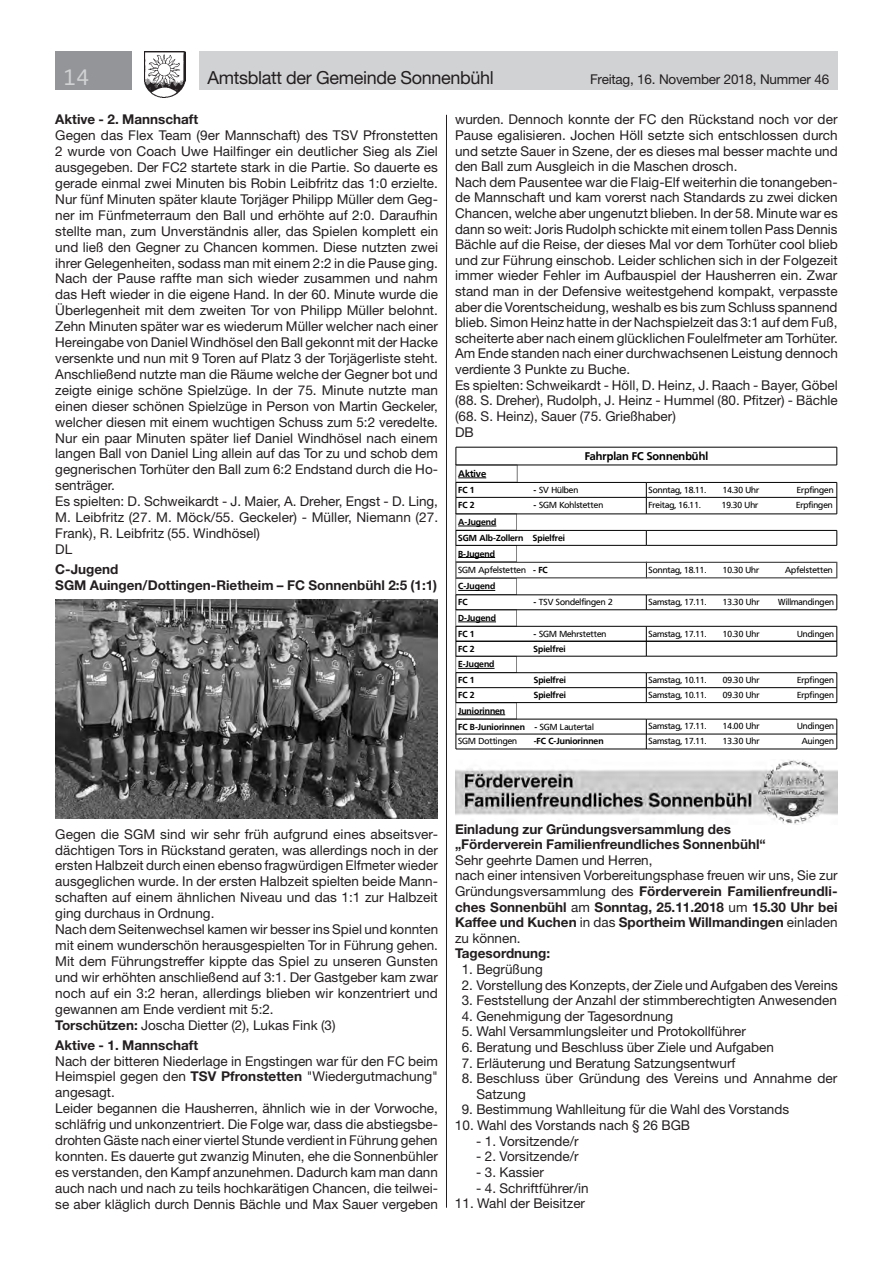
<style>
.page{position:relative;width:893px;height:1263px;background:#fff}
.page>*{position:absolute;margin:0;border:0;box-sizing:border-box;transform-origin:0 0}
.t1{font:21px "Neo Sans Std";color:#d1d2d4}
.t2{font:18px "Helvetica Neue LT Std";letter-spacing:-.02em;color:#231f20}
.t3{font:13.5px/15.9px "Helvetica Neue LT Std";color:#231f20}
.t4{font:700 13.5px/15.9px "Helvetica Neue LT Std";color:#231f20}
.t5{font:700 11.1px "Frutiger VR";color:#000}
.t6{font:700 9.45px "Frutiger VR";color:#000}
.t7{font:8.7px "Frutiger VR";color:#000}
.t8{font:700 8.7px/15.8px "Frutiger VR";color:#000}
.s1{font-weight:700}
.s2{font-weight:400}
</style>
<div class="page">
<div style="left:199px;top:51px;width:639px;height:38px;background:#d1d2d4"></div>
<div style="left:55px;top:51px;width:77px;height:38px;background:#939598"></div>
<img style="left:145px;top:51px;width:41px;height:47px">
<img style="left:55px;top:599px;width:383px;height:219px">
<hr style="left:456px;top:749px;width:190px;height:1px;background:#000">
<hr style="left:646px;top:749px;width:191px;height:1px;background:#000">
<svg style="left:455px;top:447px;width:383px;height:302px"></svg>
<img style="left:455px;top:760px;width:383px;height:65px">
<hr style="left:446px;top:115px;width:1px;height:1093px;background:#231f20">
<h1 class="t1" style="left:64px;top:64px;width:27px">14</h1>
<h2 class="t2" style="left:207px;top:67px;width:288px">Amtsblatt der Gemeinde Sonnenbühl</h2>
<p class="t3" style="left:590px;top:71px;width:241px">Freitag, 16. November 2018, Nummer 46</p>
<p class="t4" style="left:55px;top:111px;width:144px">Aktive - 2. Mannschaft</p>
<p class="t3" style="left:55px;top:127px;width:384px">Gegen das Flex Team (9er Mannschaft) des TSV Pfronstetten 2 wurde von Coach Uwe Hailfinger ein deutlicher Sieg als Ziel ausgegeben. Der FC2 startete stark in die Partie. So dauerte es gerade einmal zwei Minuten bis Robin Leibfritz das 1:0 erzielte.<br>Nur fünf Minuten später klaute Torjäger Philipp Müller dem Geg&shy;ner im Fünfmeterraum den Ball und erhöhte auf 2:0. Daraufhin stellte man, zum Unverständnis aller, das Spielen komplett ein und ließ den Gegner zu Chancen kommen. Diese nutzten zwei ihrer Gelegenheiten, sodass man mit einem 2:2 in die Pause ging.<br>Nach der Pause raffte man sich wieder zusammen und nahm das Heft wieder in die eigene Hand. In der 60. Minute wurde die Überlegenheit mit dem zweiten Tor von Philipp Müller belohnt.<br>Zehn Minuten später war es wiederum Müller welcher nach einer Hereingabe von Daniel Windhösel den Ball gekonnt mit der Hacke versenkte und nun mit 9 Toren auf Platz 3 der Torjägerliste steht.<br>Anschließend nutzte man die Räume welche der Gegner bot und zeigte einige schöne Spielzüge. In der 75. Minute nutzte man einen dieser schönen Spielzüge in Person von Martin Geckeler, welcher diesen mit einem wuchtigen Schuss zum 5:2 veredelte.<br>Nur ein paar Minuten später lief Daniel Windhösel nach einem langen Ball von Daniel Ling allein auf das Tor zu und schob dem gegnerischen Torhüter den Ball zum 6:2 Endstand durch die Ho&shy;senträger.<br>Es spielten: D. Schweikardt - J. Maier, A. Dreher, Engst - D. Ling, M. Leibfritz (27. M. Möck/55. Geckeler) - Müller, Niemann (27.<br>Frank), R. Leibfritz (55. Windhösel)<br>DL</p>
<p class="t4" style="left:55px;top:561px;width:383px">C-Jugend<br>SGM Auingen/Dottingen-Rietheim – FC Sonnenbühl 2:5 (1:1)</p>
<p class="t3" style="left:455px;top:112px;width:384px">wurden. Dennoch konnte der FC den Rückstand noch vor der Pause egalisieren. Jochen Höll setzte sich entschlossen durch und setzte Sauer in Szene, der es dieses mal besser machte und den Ball zum Ausgleich in die Maschen drosch.<br>Nach dem Pausentee war die Flaig-Elf weiterhin die tonangeben&shy;de Mannschaft und kam vorerst nach Standards zu zwei dicken Chancen, welche aber ungenutzt blieben. In der 58. Minute war es dann so weit: Joris Rudolph schickte mit einem tollen Pass Dennis Bächle auf die Reise, der dieses Mal vor dem Torhüter cool blieb und zur Führung einschob. Leider schlichen sich in der Folgezeit immer wieder Fehler im Aufbauspiel der Hausherren ein. Zwar stand man in der Defensive weitestgehend kompakt, verpasste aber die Vorentscheidung, weshalb es bis zum Schluss spannend blieb. Simon Heinz hatte in der Nachspielzeit das 3:1 auf dem Fuß, scheiterte aber nach einem glücklichen Foulelfmeter am Torhüter.<br>Am Ende standen nach einer durchwachsenen Leistung dennoch verdiente 3 Punkte zu Buche.<br>Es spielten: Schweikardt - Höll, D. Heinz, J. Raach - Bayer, Göbel (88. S. Dreher), Rudolph, J. Heinz - Hummel (80. Pfitzer) - Bächle (68. S. Heinz), Sauer (75. Grießhaber)<br>DB</p>
<p class="t5" style="left:585px;top:451px;width:125px">Fahrplan FC Sonnenbühl</p>
<p class="t6" style="left:458px;top:470px;width:30px">Aktive</p>
<p class="t8" style="left:458px;top:483px;width:18px">FC 1</p>
<p class="t7" style="left:534px;top:486px;width:46px"><span class="s1">-</span> SV Hülben</p>
<p class="t7" style="left:648px;top:486px;width:59px">Sonntag, 18.11.</p>
<p class="t7" style="left:723px;top:486px;width:38px">14.30 Uhr</p>
<p class="t7" style="left:797px;top:486px;width:38px">Erpfingen</p>
<p class="t8" style="left:458px;top:498px;width:18px">FC 2</p>
<p class="t7" style="left:534px;top:501px;width:71px"><span class="s1">-</span> SGM Kohlstetten</p>
<p class="t7" style="left:648px;top:501px;width:54px">Freitag, 16.11.</p>
<p class="t7" style="left:722px;top:501px;width:38px">19.30 Uhr</p>
<p class="t7" style="left:796px;top:501px;width:38px">Erpfingen</p>
<p class="t8" style="left:458px;top:515px;width:108px">A-Jugend<br>SGM Alb-Zollern Spielfrei<br>B-Jugend<br><span class="s2">SGM Apfelstetten</span> - FC</p>
<p class="t7" style="left:649px;top:566px;width:59px">Sonntag, 18.11.</p>
<p class="t7" style="left:723px;top:566px;width:38px">10.30 Uhr</p>
<p class="t7" style="left:785px;top:566px;width:49px">Apfelstetten</p>
<p class="t8" style="left:458px;top:579px;width:39px">C-Jugend<br>FC</p>
<p class="t7" style="left:534px;top:598px;width:81px"><span class="s1">-</span> TSV Sondelfingen 2</p>
<p class="t7" style="left:649px;top:598px;width:59px">Samstag, 17.11.</p>
<p class="t7" style="left:723px;top:598px;width:38px">13.30 Uhr</p>
<p class="t7" style="left:778px;top:598px;width:57px">Willmandingen</p>
<p class="t8" style="left:458px;top:611px;width:39px">D-Jugend<br>FC 1</p>
<p class="t7" style="left:534px;top:630px;width:74px"><span class="s1">-</span> SGM Mehrstetten</p>
<p class="t7" style="left:649px;top:630px;width:59px">Samstag, 17.11.</p>
<p class="t7" style="left:723px;top:630px;width:38px">10.30 Uhr</p>
<p class="t7" style="left:797px;top:630px;width:38px">Undingen</p>
<p class="t8" style="left:458px;top:641px;width:18px">FC 2</p>
<p class="t8" style="left:534px;top:641px;width:34px">Spielfrei</p>
<p class="t8" style="left:458px;top:657px;width:38px">E-Jugend<br>FC 1</p>
<p class="t8" style="left:534px;top:673px;width:34px">Spielfrei</p>
<p class="t7" style="left:649px;top:676px;width:59px">Samstag, 10.11.</p>
<p class="t7" style="left:723px;top:676px;width:38px">09.30 Uhr</p>
<p class="t7" style="left:797px;top:676px;width:38px">Erpfingen</p>
<p class="t8" style="left:458px;top:688px;width:18px">FC 2</p>
<p class="t8" style="left:534px;top:688px;width:34px">Spielfrei</p>
<p class="t7" style="left:649px;top:691px;width:59px">Samstag, 10.11.</p>
<p class="t7" style="left:723px;top:691px;width:38px">09.30 Uhr</p>
<p class="t7" style="left:797px;top:691px;width:38px">Erpfingen</p>
<p class="t8" style="left:458px;top:704px;width:137px">Juniorinnen<br>FC B-Juniorinnen - <span class="s2">SGM Lautertal</span></p>
<p class="t7" style="left:649px;top:723px;width:59px">Samstag, 17.11.</p>
<p class="t7" style="left:723px;top:723px;width:38px">14.00 Uhr</p>
<p class="t7" style="left:797px;top:723px;width:38px">Undingen</p>
<p class="t7" style="left:458px;top:738px;width:60px">SGM Dottingen</p>
<p class="t8" style="left:534px;top:734px;width:71px">-FC C-Juniorinnen</p>
<p class="t7" style="left:649px;top:738px;width:59px">Samstag, 17.11.</p>
<p class="t7" style="left:723px;top:738px;width:38px">13.30 Uhr</p>
<p class="t7" style="left:802px;top:738px;width:34px">Auingen</p>
<p class="t3" style="left:55px;top:826px;width:384px">Gegen die SGM sind wir sehr früh aufgrund eines abseitsver&shy;dächtigen Tors in Rückstand geraten, was allerdings noch in der ersten Halbzeit durch einen ebenso fragwürdigen Elfmeter wieder ausgeglichen wurde. In der ersten Halbzeit spielten beide Mann&shy;schaften auf einem ähnlichen Niveau und das 1:1 zur Halbzeit ging durchaus in Ordnung.<br>Nach dem Seitenwechsel kamen wir besser ins Spiel und konnten mit einem wunderschön herausgespielten Tor in Führung gehen.<br>Mit dem Führungstreffer kippte das Spiel zu unseren Gunsten und wir erhöhten anschließend auf 3:1. Der Gastgeber kam zwar noch auf ein 3:2 heran, allerdings blieben wir konzentriert und gewannen am Ende verdient mit 5:2.<br><span class="s1">Torschützen:</span> Joscha Dietter (2), Lukas Fink (3)</p>
<p class="t4" style="left:55px;top:1036px;width:144px">Aktive - 1. Mannschaft</p>
<p class="t3" style="left:55px;top:1053px;width:384px">Nach der bitteren Niederlage in Engstingen war für den FC beim Heimspiel gegen den <span class="s1">TSV Pfronstetten</span> "Wiedergutmachung" angesagt.<br>Leider begannen die Hausherren, ähnlich wie in der Vorwoche, schläfrig und unkonzentriert. Die Folge war, dass die abstiegsbe&shy;drohten Gäste nach einer viertel Stunde verdient in Führung gehen konnten. Es dauerte gut zwanzig Minuten, ehe die Sonnenbühler es verstanden, den Kampf anzunehmen. Dadurch kam man dann auch nach und nach zu teils hochkarätigen Chancen, die teilwei&shy;se aber kläglich durch Dennis Bächle und Max Sauer vergeben</p>
<p class="t4" style="left:455px;top:821px;width:312px">Einladung zur Gründungsversammlung des „Förderverein Familienfreundliches Sonnenbühl“</p>
<p class="t3" style="left:455px;top:852px;width:384px">Sehr geehrte Damen und Herren,<br>nach einer intensiven Vorbereitungsphase freuen wir uns, Sie zur Gründungsversammlung des <span class="s1">Förderverein Familienfreundli&shy;ches Sonnenbühl</span> am <span class="s1">Sonntag, 25.11.2018</span> um <span class="s1">15.30 Uhr bei Kaffee und Kuchen</span> in das <span class="s1">Sportheim Willmandingen</span> einladen zu können.</p>
<p class="t4" style="left:455px;top:945px;width:97px">Tagesordnung:</p>
<p class="t3" style="left:462px;top:961px;width:83px">1. Begrüßung</p>
<p class="t3" style="left:462px;top:977px;width:378px">2. Vorstellung des Konzepts, der Ziele und Aufgaben des Vereins</p>
<p class="t3" style="left:462px;top:992px;width:377px">3. Feststellung der Anzahl der stimmberechtigten Anwesenden</p>
<p class="t3" style="left:462px;top:1008px;width:213px">4. Genehmigung der Tagesordnung</p>
<p class="t3" style="left:462px;top:1023px;width:286px">5. Wahl Versammlungsleiter und Protokollführer</p>
<p class="t3" style="left:462px;top:1039px;width:314px">6. Beratung und Beschluss über Ziele und Aufgaben</p>
<p class="t3" style="left:462px;top:1055px;width:275px">7. Erläuterung und Beratung Satzungsentwurf</p>
<p class="t3" style="left:476px;top:1070px;width:363px;text-indent:-15px">8. Beschluss über Gründung des Vereins und Annahme der<br>Satzung</p>
<p class="t3" style="left:462px;top:1101px;width:329px">9. Bestimmung Wahlleitung für die Wahl des Vorstands</p>
<p class="t3" style="left:455px;top:1117px;width:237px">10. Wahl des Vorstands nach § 26 BGB</p>
<p class="t3" style="left:476px;top:1133px;width:104px">- 1. Vorsitzende/r</p>
<p class="t3" style="left:476px;top:1148px;width:104px">- 2. Vorsitzende/r</p>
<p class="t3" style="left:476px;top:1164px;width:69px">- 3. Kassier</p>
<p class="t3" style="left:476px;top:1179px;width:114px">- 4. Schriftführer/in</p>
<p class="t3" style="left:455px;top:1195px;width:132px">11. Wahl der Beisitzer</p>
</div>
